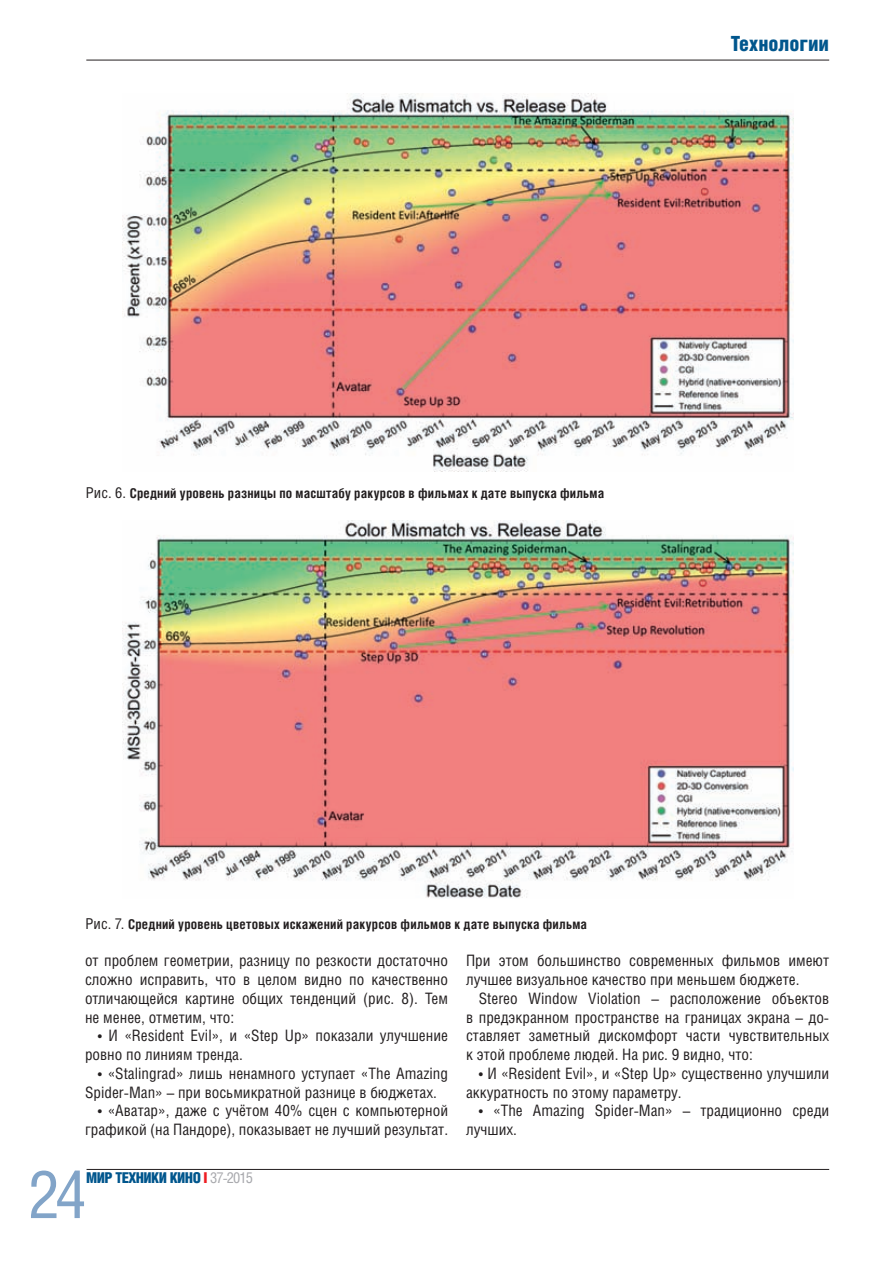
<style>
.page{position:relative;width:893px;height:1263px;background:#fff}
.page>*{position:absolute;margin:0;border:0;box-sizing:border-box;transform-origin:0 0}
.t1{font:66px "Helios Cond C";color:#82a4c8}
.t2{font:21px "Helios Cond Black C";color:#00568d}
.t3{font:15.75px/18.8px "Helios Cond C";color:#231f20}
.t4{font:15px "Helios Cond Black C";letter-spacing:-.04em;color:#00568d}
.t5{font:700 13.5px "Helios Cond C";letter-spacing:.015em;color:#231f20}
.s1{font-weight:400;font-size:15px}
.s2{color:#ee1d23}
.s3{font-family:"Helios Cond C";color:#a8a9ad}
</style>
<div class="page">
<hr style="left:87px;top:1169px;width:742px;height:1px;background:#231f20">
<hr style="left:86px;top:60px;width:743px;height:1px;background:#231f20">
<img style="left:123px;top:520px;width:670px;height:378px">
<img style="left:123px;top:93px;width:670px;height:379px">
<h2 class="t2" style="left:731px;top:32px;width:100px">Технологии</h2>
<p class="t5" style="left:86px;top:485px;width:520px"><span class="s1">Рис. 6.</span> Средний уровень разницы по масштабу ракурсов в фильмах к дате выпуска фильма</p>
<p class="t5" style="left:85px;top:916px;width:503px"><span class="s1">Рис. 7.</span> Средний уровень цветовых искажений ракурсов фильмов к дате выпуска фильма</p>
<p class="t3" style="left:85px;top:951px;width:365px;text-align:justify">от проблем геометрии, разницу по резкости достаточно сложно исправить, что в целом видно по качественно отличающейся картине общих тенденций (рис. 8). Тем не менее, отметим, что:</p>
<p class="t3" style="left:85px;top:1026px;width:365px;text-indent:13px">• И «Resident Evil», и «Step Up» показали улучшение ровно по линиям тренда.</p>
<p class="t3" style="left:85px;top:1063px;width:365px;text-indent:13px">• «Stalingrad» лишь ненамного уступает «The Amazing<br>Spider-Man» – при восьмикратной разнице в бюджетах.</p>
<p class="t3" style="left:85px;top:1101px;width:365px;text-align:right">• «Аватар», даже с учётом 40% сцен с компьютерной графикой (на Пандоре), показывает не лучший результат.</p>
<h1 class="t1" style="left:28px;top:1155px;width:60px">24</h1>
<p class="t4" style="left:86px;top:1169px;width:168px">МИР ТЕХНИКИ КИНО <span class="s2">I</span> <span class="s3">37-2015</span></p>
<p class="t3" style="left:466px;top:951px;width:365px">При этом большинство современных фильмов имеют лучшее визуальное качество при меньшем бюджете.</p>
<p class="t3" style="left:466px;top:988px;width:365px;text-align:justify;text-indent:13px">Stereo Window Violation – расположение объектов в предэкранном пространстве на границах экрана – до&shy;ставляет заметный дискомфорт части чувствительных к этой проблеме людей. На рис. 9 видно, что:</p>
<p class="t3" style="left:466px;top:1063px;width:365px;text-indent:13px">• И «Resident Evil», и «Step Up» существенно улучшили аккуратность по этому параметру.</p>
<p class="t3" style="left:466px;top:1101px;width:365px;text-indent:13px">• «The Amazing Spider-Man» – традиционно среди лучших.</p>
</div>
